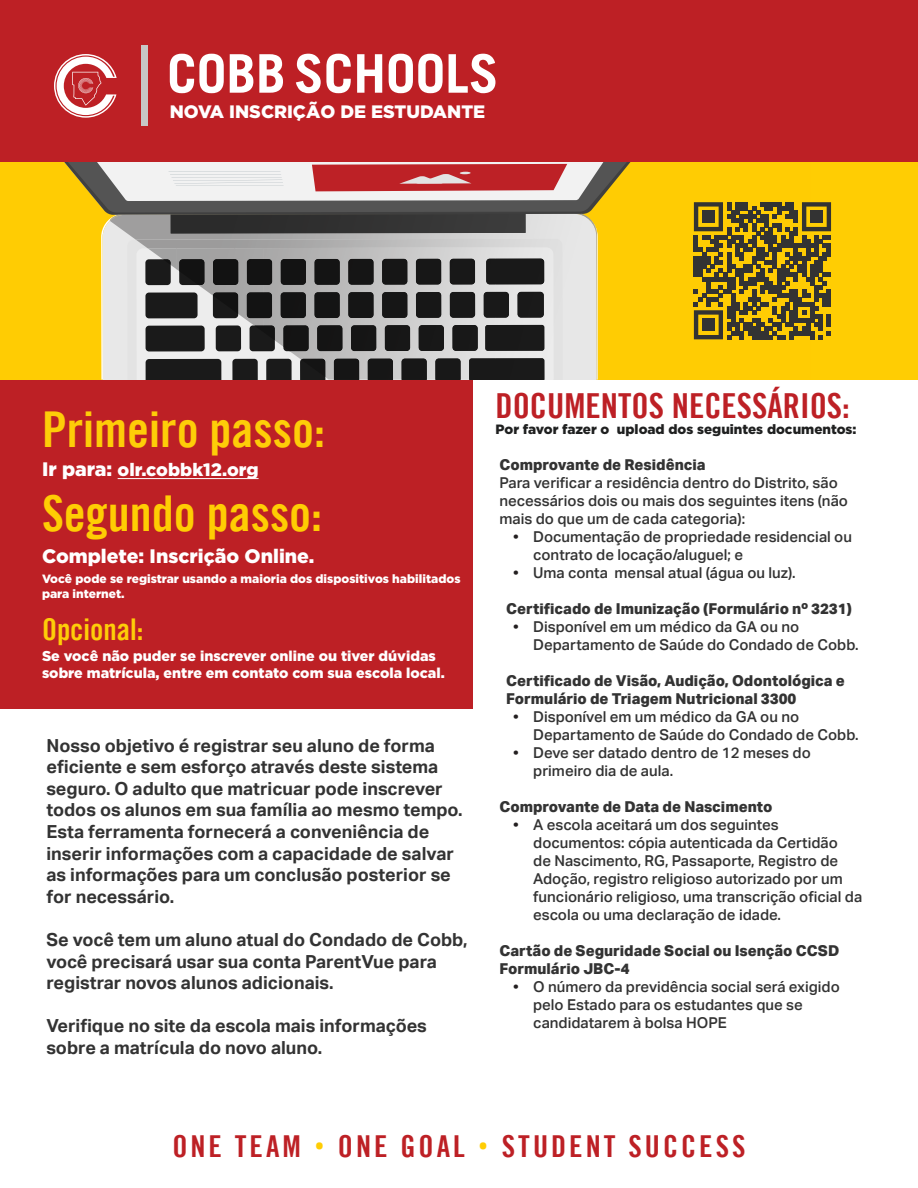
<style>
.page{position:relative;width:918px;height:1188px;background:#fff}
.page>*{position:absolute;margin:0;border:0;box-sizing:border-box;transform-origin:0 0}
.t1{font:49.5px "Trade Gothic LT Bold Cond Twenty";color:#fecd08}
.t2{font:49.5px "Trade Gothic LT Bold Cond Twenty";color:#ffcd03}
.t3{font:34.5px "Trade Gothic LT Bold Cond Twenty";color:#bd2025}
.t4{font:30.3px "Trade Gothic LT Bold Cond Twenty";letter-spacing:.1em;color:#bd2025}
.t5{font:30px "Trade Gothic LT Bold Cond Twenty";color:#fecd08}
.t6{font:900 19.5px "Gotham";color:#fff}
.t7{font:700 18px/21.6px "Aktiv Grotesk";color:#333}
.t8{font:900 18px "Gotham";color:#fff}
.t9{font:500 15px/18px "Aktiv Grotesk";color:#333}
.t10{font:800 15px/18px "Aktiv Grotesk";color:#333}
.t11{font:900 14.25px/17.1px "Gotham";color:#fff}
.t12{font:900 13.5px "Gotham";color:#1f2020}
.t13{font:900 12px/14.4px "Gotham";color:#fff}
.s1{font-size:19.5px}
.s2{color:#231f20}
.s3{font-family:"Open Sans";color:#ffcd03}
</style>
<div class="page">
<div style="left:0;top:0;width:918px;height:162px;background:#bd2025"></div>
<svg style="left:54px;top:54px;width:63px;height:64px"></svg>
<div style="left:141px;top:45px;width:7px;height:81px;background:#c8c7c6"></div>
<svg style="left:170px;top:54px;width:54px;height:39px"></svg>
<svg style="left:230px;top:54px;width:23px;height:39px"></svg>
<svg style="left:259px;top:54px;width:24px;height:39px"></svg>
<svg style="left:296px;top:54px;width:55px;height:39px"></svg>
<svg style="left:357px;top:54px;width:25px;height:39px"></svg>
<svg style="left:389px;top:54px;width:54px;height:39px"></svg>
<svg style="left:449px;top:54px;width:46px;height:39px"></svg>
<div style="left:0;top:380px;width:472px;height:328px;background:#bd2025"></div>
<hr style="left:118px;top:478px;width:141px;height:1px;background:#fff">
<div style="left:0;top:162px;width:918px;height:218px;background:#ffcd03"></div>
<div style="left:103px;top:234px;width:24px;height:146px;background:#e8e8e8"></div>
<svg style="left:127px;top:240px;width:9px;height:140px"></svg>
<svg style="left:136px;top:248px;width:127px;height:132px;background:#e6e6e6"></svg>
<div style="left:145px;top:259px;width:26px;height:26px;background:#1a1a1a;border-radius:4px"></div>
<div style="left:213px;top:292px;width:25px;height:26px;background:#1a1a1a;border-radius:4px"></div>
<div style="left:145px;top:292px;width:53px;height:26px;background:#1a1a1a;border-radius:4px"></div>
<div style="left:216px;top:325px;width:25px;height:26px;background:#1a1a1a;border-radius:4px"></div>
<div style="left:146px;top:326px;width:59px;height:25px;background:#1a1a1a;border-radius:4px"></div>
<div style="left:250px;top:325px;width:25px;height:26px;background:#1a1a1a;border-radius:3px"></div>
<svg style="left:232px;top:359px;width:26px;height:21px"></svg>
<div style="left:146px;top:359px;width:75px;height:21px;background:#1a1a1a"></div>
<img style="left:596px;top:234px;width:1px;height:146px">
<div style="left:540px;top:234px;width:56px;height:146px;background:#e7e7e7"></div>
<img style="left:110px;top:234px;width:430px;height:6px">
<img style="left:534px;top:239px;width:29px;height:141px">
<img style="left:136px;top:239px;width:398px;height:9px">
<img style="left:263px;top:248px;width:291px;height:132px">
<img style="left:234px;top:248px;width:30px;height:77px">
<img style="left:176px;top:248px;width:59px;height:48px">
<img style="left:148px;top:248px;width:29px;height:21px">
<svg style="left:163px;top:259px;width:8px;height:6px"></svg>
<img style="left:179px;top:259px;width:26px;height:26px">
<img style="left:213px;top:259px;width:25px;height:26px">
<img style="left:247px;top:259px;width:25px;height:26px">
<img style="left:281px;top:259px;width:25px;height:26px">
<img style="left:314px;top:259px;width:26px;height:26px">
<img style="left:348px;top:259px;width:26px;height:26px">
<img style="left:382px;top:259px;width:25px;height:26px">
<img style="left:416px;top:259px;width:25px;height:26px">
<img style="left:450px;top:259px;width:25px;height:26px">
<img style="left:213px;top:292px;width:25px;height:22px">
<img style="left:247px;top:292px;width:25px;height:26px">
<img style="left:281px;top:292px;width:25px;height:26px">
<img style="left:314px;top:292px;width:26px;height:26px">
<img style="left:348px;top:292px;width:26px;height:26px">
<img style="left:382px;top:292px;width:25px;height:26px">
<img style="left:416px;top:292px;width:25px;height:26px">
<img style="left:450px;top:292px;width:25px;height:26px">
<img style="left:484px;top:292px;width:25px;height:26px">
<img style="left:518px;top:292px;width:26px;height:26px">
<img style="left:254px;top:325px;width:21px;height:16px">
<img style="left:283px;top:325px;width:26px;height:26px">
<img style="left:317px;top:325px;width:26px;height:26px">
<img style="left:351px;top:325px;width:25px;height:26px">
<img style="left:385px;top:325px;width:25px;height:26px">
<img style="left:419px;top:325px;width:25px;height:26px">
<img style="left:452px;top:325px;width:26px;height:26px">
<div style="left:485px;top:325px;width:59px;height:26px;background:#191919"></div>
<img style="left:486px;top:259px;width:58px;height:25px">
<img style="left:301px;top:359px;width:24px;height:18px">
<img style="left:334px;top:359px;width:25px;height:21px">
<img style="left:368px;top:359px;width:25px;height:21px">
<img style="left:402px;top:358px;width:25px;height:22px">
<img style="left:435px;top:358px;width:26px;height:22px">
<div style="left:469px;top:358px;width:75px;height:22px;background:#191919"></div>
<svg style="left:64px;top:162px;width:567px;height:72px;background:#a48876"></svg>
<svg style="left:694px;top:202px;width:137px;height:137px"></svg>
<div style="left:702px;top:211px;width:13px;height:12px;background:#333"></div>
<div style="left:810px;top:211px;width:13px;height:12px;background:#333"></div>
<div style="left:702px;top:319px;width:13px;height:12px;background:#333"></div>
<p class="t8" style="left:170px;top:101px;width:317px">NOVA INSCRIÇÃO DE ESTUDANTE</p>
<p class="t1" style="left:42px;top:399px;width:285px">Primeiro passo:</p>
<p class="t8" style="left:42px;top:459px;width:218px"><span class="s1">Ir para:</span> olr.cobbk12.org</p>
<p class="t2" style="left:42px;top:483px;width:282px">Segundo passo:</p>
<p class="t6" style="left:42px;top:545px;width:274px">Complete: Inscrição Online.</p>
<p class="t13" style="left:42px;top:572px;width:420px">Você pode se registrar usando a maioria dos dispositivos habilitados para internet.</p>
<p class="t5" style="left:42px;top:611px;width:103px">Opcional:</p>
<p class="t11" style="left:42px;top:647px;width:404px">Se você não puder se inscrever online ou tiver dúvidas sobre matrícula, entre em contato com sua escola local.</p>
<p class="t7" style="left:46px;top:735px;width:418px">Nosso objetivo é registrar seu aluno de forma eficiente e sem esforço através deste sistema seguro. O adulto que matricuar pode inscrever todos os alunos em sua família ao mesmo tempo.<br>Esta ferramenta fornecerá a conveniência de inserir informações com a capacidade de salvar as informações para um conclusão posterior se for necessário.</p>
<p class="t7" style="left:46px;top:929px;width:423px">Se você tem um aluno atual do Condado de Cobb, você precisará usar sua conta ParentVue para registrar novos alunos adicionais.</p>
<p class="t7" style="left:46px;top:1015px;width:382px">Verifique no site da escola mais informações sobre a matrícula do novo aluno.</p>
<p class="t3" style="left:495px;top:385px;width:356px">DOCUMENTOS NECESSÁRIOS:</p>
<p class="t12" style="left:495px;top:422px;width:362px">Por favor fazer o upload dos seguintes documentos:</p>
<p class="t10" style="left:500px;top:456px;width:208px">Comprovante de Residência</p>
<p class="t9" style="left:500px;top:474px;width:350px">Para verificar a residência dentro do Distrito, são necessários dois ou mais dos seguintes itens (não mais do que um de cada categoria):</p>
<p class="t9" style="left:533px;top:528px;width:320px;text-indent:-20px"><span class="s2">•</span> Documentação de propriedade residencial ou contrato de locação/aluguel; e</p>
<p class="t9" style="left:513px;top:564px;width:284px"><span class="s2">•</span> Uma conta mensal atual (água ou luz).</p>
<p class="t10" style="left:506px;top:600px;width:347px">Certificado de Imunização (Formulário nº 3231)</p>
<p class="t9" style="left:533px;top:618px;width:327px;text-indent:-20px"><span class="s2">•</span> Disponível em um médico da GA ou no<br>Departamento de Saúde do Condado de Cobb.</p>
<p class="t10" style="left:506px;top:672px;width:340px">Certificado de Visão, Audição, Odontológica e<br>Formulário de Triagem Nutricional 3300</p>
<p class="t9" style="left:533px;top:708px;width:327px;text-indent:-20px"><span class="s2">•</span> Disponível em um médico da GA ou no<br>Departamento de Saúde do Condado de Cobb.</p>
<p class="t9" style="left:533px;top:744px;width:279px;text-indent:-20px"><span class="s2">•</span> Deve ser datado dentro de 12 meses do primeiro dia de aula.</p>
<p class="t10" style="left:500px;top:798px;width:275px">Comprovante de Data de Nascimento</p>
<p class="t9" style="left:533px;top:816px;width:330px;text-indent:-20px"><span class="s2">•</span> A escola aceitará um dos seguintes documentos: cópia autenticada da Certidão<br>de Nascimento, RG, Passaporte, Registro de Adoção, registro religioso autorizado por um funcionário religioso, uma transcrição oficial da escola ou uma declaração de idade.</p>
<p class="t10" style="left:500px;top:942px;width:341px">Cartão de Seguridade Social ou Isenção CCSD<br>Formulário JBC-4</p>
<p class="t9" style="left:533px;top:978px;width:308px;text-indent:-20px"><span class="s2">•</span> O número da previdência social será exigido pelo Estado para os estudantes que se candidatarem à bolsa HOPE</p>
<h3 class="t4" style="left:172px;top:1128px;width:575px">ONE TEAM <span class="s3">•</span> ONE GOAL <span class="s3">•</span> STUDENT SUCCESS</h3>
</div>
